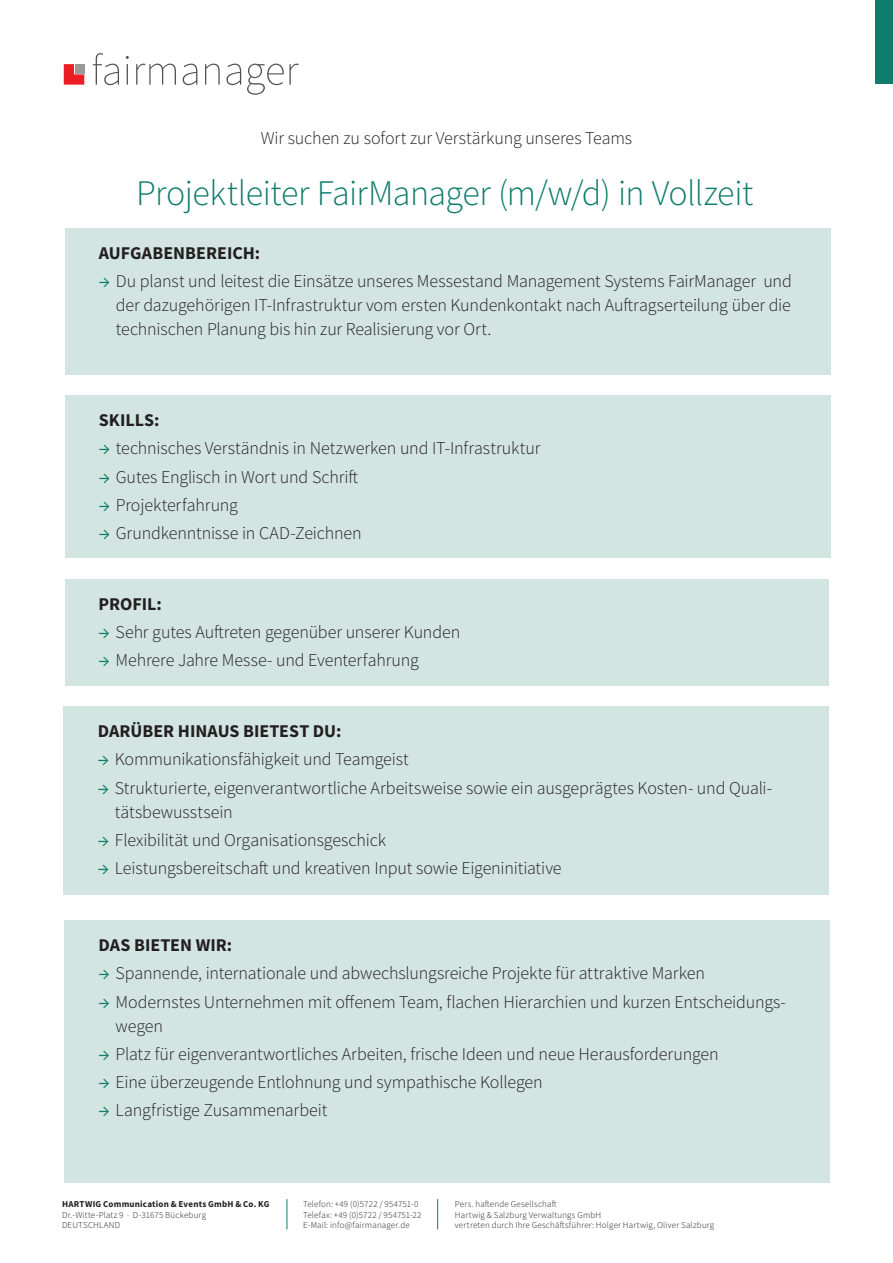
<style>
.page{position:relative;width:893px;height:1263px;background:#fff}
.page>*{position:absolute;margin:0;border:0;box-sizing:border-box;transform-origin:0 0}
.t1{font:300 36px "Source Sans Pro";letter-spacing:-.015em;color:#107c6e}
.body{font:300 18px/24px "Source Sans Pro";letter-spacing:-.01em;color:#231f20}
.t2{font:700 18px "Source Sans Pro";color:#231f20}
.t3{font:300 9px/10.5px "Source Sans Pro";letter-spacing:.02em;color:#231f20}
.t4{font:700 9px "Source Sans Pro";letter-spacing:.025em;color:#231f20}
.s1{font-weight:400;color:#107c6e}
</style>
<div class="page">
<hr style="left:437px;top:1199px;width:1px;height:30px;background:#107c6e">
<hr style="left:287px;top:1199px;width:1px;height:30px;background:#107c6e">
<svg style="left:64px;top:64px;width:20px;height:21px"></svg>
<div style="left:75px;top:64px;width:9px;height:9px;background:#9b9a99"></div>
<svg style="left:93px;top:53px;width:26px;height:32px"></svg>
<svg style="left:126px;top:56px;width:3px;height:29px"></svg>
<svg style="left:136px;top:63px;width:40px;height:22px"></svg>
<svg style="left:183px;top:64px;width:14px;height:21px"></svg>
<svg style="left:205px;top:64px;width:15px;height:21px"></svg>
<svg style="left:226px;top:64px;width:15px;height:21px"></svg>
<svg style="left:247px;top:64px;width:52px;height:31px"></svg>
<div style="left:875px;top:0;width:18px;height:83px;background:#107c6e"></div>
<div style="left:65px;top:228px;width:765px;height:147px;background:#d3e5e1"></div>
<div style="left:64px;top:707px;width:765px;height:188px;background:#d3e5e1"></div>
<div style="left:65px;top:921px;width:765px;height:262px;background:#d3e5e1"></div>
<div style="left:65px;top:579px;width:763px;height:106px;background:#d3e5e1"></div>
<div style="left:65px;top:395px;width:765px;height:163px;background:#d3e5e1"></div>
<p class="body" style="left:261px;top:127px;width:373px">Wir suchen zu sofort zur Verstärkung unseres Teams</p>
<p class="t1" style="left:136px;top:171px;width:619px">Projektleiter FairManager (m/w/d) in Vollzeit</p>
<p class="t2" style="left:99px;top:241px;width:163px">AUFGABENBEREICH:</p>
<p class="body" style="left:116px;top:269px;width:677px;text-align:justify;text-indent:-17px"><span class="s1">→</span> Du planst und leitest die Einsätze unseres Messestand Management Systems FairManager und der dazugehörigen IT-Infrastruktur vom ersten Kundenkontakt nach Auftragserteilung über die technischen Planung bis hin zur Realisierung vor Ort.</p>
<p class="t2" style="left:99px;top:408px;width:62px">SKILLS:</p>
<p class="body" style="left:99px;top:436px;width:443px"><span class="s1">→</span> technisches Verständnis in Netzwerken und IT-Infrastruktur</p>
<p class="body" style="left:99px;top:464px;width:261px"><span class="s1">→</span> Gutes Englisch in Wort und Schrift</p>
<p class="body" style="left:99px;top:493px;width:141px"><span class="s1">→</span> Projekterfahrung</p>
<p class="body" style="left:99px;top:521px;width:264px"><span class="s1">→</span> Grundkenntnisse in CAD-Zeichnen</p>
<p class="t2" style="left:99px;top:591px;width:65px">PROFIL:</p>
<p class="body" style="left:99px;top:620px;width:363px"><span class="s1">→</span> Sehr gutes Auftreten gegenüber unserer Kunden</p>
<p class="body" style="left:99px;top:648px;width:322px"><span class="s1">→</span> Mehrere Jahre Messe- und Eventerfahrung</p>
<p class="t2" style="left:98px;top:719px;width:245px">DARÜBER HINAUS BIETEST DU:</p>
<p class="body" style="left:98px;top:747px;width:313px"><span class="s1">→</span> Kommunikationsfähigkeit und Teamgeist</p>
<p class="body" style="left:115px;top:776px;width:659px;text-indent:-17px"><span class="s1">→</span> Strukturierte, eigenverantwortliche Arbeitsweise sowie ein ausgeprägtes Kosten- und Quali&shy;tätsbewusstsein</p>
<p class="body" style="left:98px;top:828px;width:290px"><span class="s1">→</span> Flexibilität und Organisationsgeschick</p>
<p class="body" style="left:98px;top:856px;width:465px"><span class="s1">→</span> Leistungsbereitschaft und kreativen Input sowie Eigeninitiative</p>
<p class="t2" style="left:99px;top:933px;width:135px">DAS BIETEN WIR:</p>
<p class="body" style="left:99px;top:961px;width:608px"><span class="s1">→</span> Spannende, internationale und abwechslungsreiche Projekte für attraktive Marken</p>
<p class="body" style="left:116px;top:990px;width:672px;text-indent:-17px"><span class="s1">→</span> Modernstes Unternehmen mit offenem Team, flachen Hierarchien und kurzen Entscheidungs&shy;wegen</p>
<p class="body" style="left:99px;top:1042px;width:622px"><span class="s1">→</span> Platz für eigenverantwortliches Arbeiten, frische Ideen und neue Herausforderungen</p>
<p class="body" style="left:99px;top:1070px;width:446px"><span class="s1">→</span> Eine überzeugende Entlohnung und sympathische Kollegen</p>
<p class="body" style="left:99px;top:1098px;width:230px"><span class="s1">→</span> Langfristige Zusammenarbeit</p>
<p class="t4" style="left:62px;top:1198px;width:209px">HARTWIG Communication &amp; Events GmbH &amp; Co. KG</p>
<p class="t3" style="left:62px;top:1209px;width:146px">Dr.-Witte-Platz 9 · D-31675 Bückeburg<br>DEUTSCHLAND</p>
<p class="t3" style="left:303px;top:1199px;width:120px">Telefon: +49 (0)5722 / 954751-0<br>Telefax: +49 (0)5722 / 954751-22<br>E-Mail: info@fairmanager.de</p>
<p class="t3" style="left:455px;top:1199px;width:261px">Pers. haftende Gesellschaft<br>Hartwig &amp; Salzburg Verwaltungs GmbH<br>vertreten durch Ihre Geschäftsführer: Holger Hartwig, Oliver Salzburg</p>
</div>
